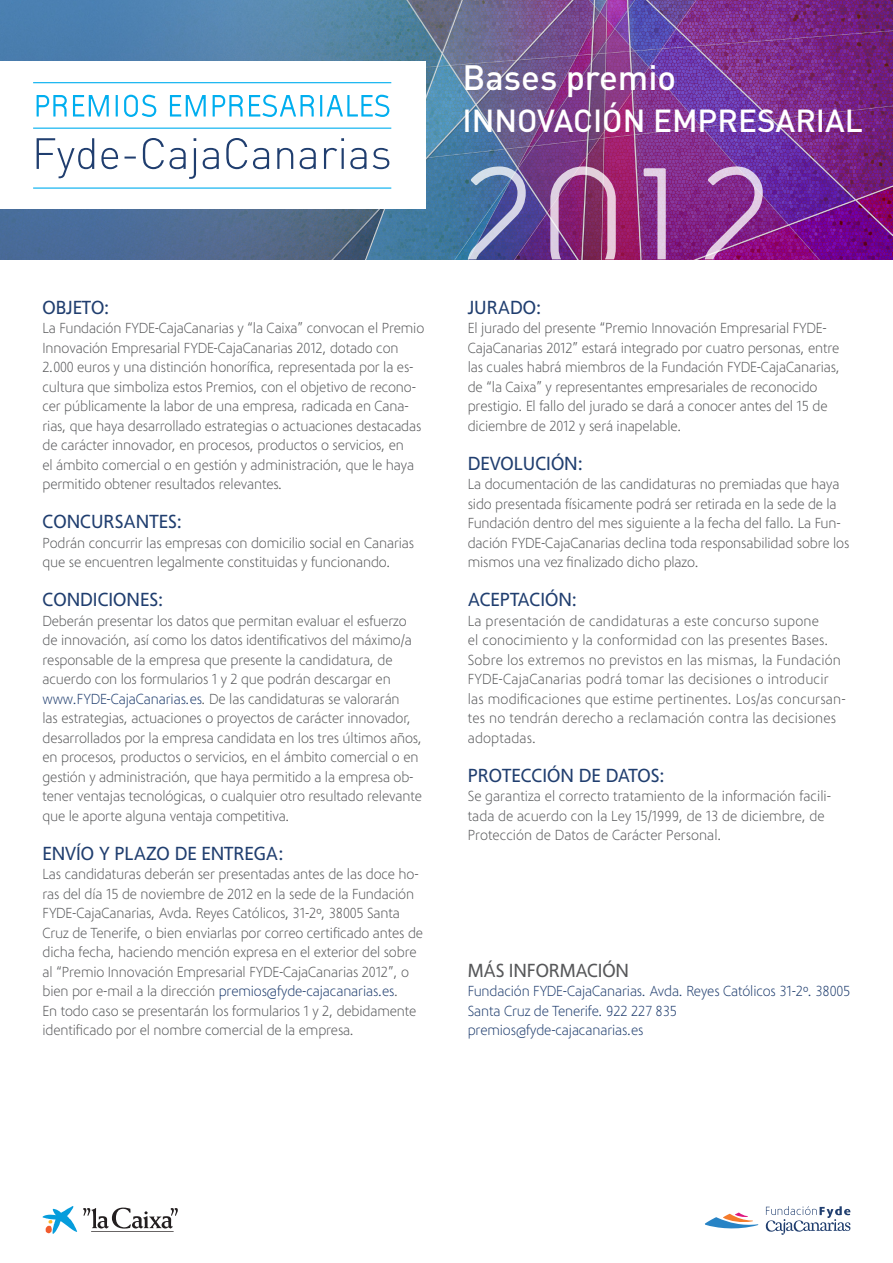
<style>
.page{position:relative;width:893px;height:1263px;background:#fff}
.page>*{position:absolute;margin:0;border:0;box-sizing:border-box;transform-origin:0 0}
.t1{font:500 34.8px "DIN";color:#fff}
.t2{font:500 31.5px "DIN";color:#fff}
.t3{font:19.5px "Phoenica STD";color:#203e6f}
.t4{font:19.5px "Phoenica STD";letter-spacing:-.01em;color:#57585a}
.t5{font:300 15px/19.5px "Phoenica STD";letter-spacing:-.01em;color:#57585a}
.t6{font:300 15px/19.5px "Phoenica STD";letter-spacing:.01em;color:#57585a}
.t7{font:300 15px/19.5px "Phoenica STD";letter-spacing:-.01em;color:#203e6f}
.s1{color:#203e6f}
</style>
<div class="page">
<svg style="left:705px;top:1212px;width:54px;height:17px"></svg>
<svg style="left:766px;top:1206px;width:85px;height:29px"></svg>
<svg style="left:83px;top:1207px;width:95px;height:25px"></svg>
<svg style="left:43px;top:1206px;width:34px;height:28px"></svg>
<img style="left:0;top:0;width:893px;height:259px">
<img style="left:468px;top:166px;width:295px;height:93px">
<div style="left:0;top:61px;width:425px;height:148px;background:#fff"></div>
<hr style="left:33px;top:82px;width:358px;height:1px;background:#00aeef">
<hr style="left:33px;top:128px;width:358px;height:1px;background:#00aeef">
<svg style="left:37px;top:95px;width:352px;height:22px"></svg>
<svg style="left:37px;top:138px;width:352px;height:41px"></svg>
<hr style="left:33px;top:187px;width:358px;height:2px;background:#00aeef">
<p class="t1" style="left:462px;top:56px;width:215px">Bases premio</p>
<p class="t2" style="left:462px;top:101px;width:402px">INNOVACIÓN EMPRESARIAL</p>
<p class="t3" style="left:43px;top:297px;width:68px">OBJETO:</p>
<p class="t5" style="left:43px;top:319px;width:383px">La Fundación FYDE-CajaCanarias y “la Caixa” convocan el Premio Innovación Empresarial FYDE-CajaCanarias 2012, dotado con 2.000 euros y una distinción honorífica, representada por la es&shy;cultura que simboliza estos Premios, con el objetivo de recono&shy;cer públicamente la labor de una empresa, radicada en Cana&shy;rias, que haya desarrollado estrategias o actuaciones destacadas de carácter innovador, en procesos, productos o servicios, en<br>el ámbito comercial o en gestión y administración, que le haya permitido obtener resultados relevantes.</p>
<p class="t3" style="left:43px;top:511px;width:141px">CONCURSANTES:</p>
<p class="t5" style="left:43px;top:533px;width:373px">Podrán concurrir las empresas con domicilio social en Canarias que se encuentren legalmente constituidas y funcionando.</p>
<p class="t3" style="left:43px;top:589px;width:122px">CONDICIONES:</p>
<p class="t5" style="left:43px;top:611px;width:381px">Deberán presentar los datos que permitan evaluar el esfuerzo de innovación, así como los datos identificativos del máximo/a responsable de la empresa que presente la candidatura, de acuerdo con los formularios 1 y 2 que podrán descargar en <span class="s1">www.FYDE-CajaCanarias.es</span>. De las candidaturas se valorarán<br>las estrategias, actuaciones o proyectos de carácter innovador, desarrollados por la empresa candidata en los tres últimos años, en procesos, productos o servicios, en el ámbito comercial o en gestión y administración, que haya permitido a la empresa ob&shy;tener ventajas tecnológicas, o cualquier otro resultado relevante que le aporte alguna ventaja competitiva.</p>
<p class="t3" style="left:43px;top:843px;width:243px">ENVÍO Y PLAZO DE ENTREGA:</p>
<p class="t5" style="left:43px;top:865px;width:382px">Las candidaturas deberán ser presentadas antes de las doce ho&shy;ras del día 15 de noviembre de 2012 en la sede de la Fundación FYDE-CajaCanarias, Avda. Reyes Católicos, 31-2º, 38005 Santa Cruz de Tenerife, o bien enviarlas por correo certificado antes de dicha fecha, haciendo mención expresa en el exterior del sobre al “Premio Innovación Empresarial FYDE-CajaCanarias 2012”, o bien por e-mail a la dirección <span class="s1">premios@fyde-cajacanarias.es</span>.<br>En todo caso se presentarán los formularios 1 y 2, debidamente identificado por el nombre comercial de la empresa.</p>
<p class="t3" style="left:468px;top:297px;width:75px">JURADO:</p>
<p class="t5" style="left:468px;top:319px;width:374px">El jurado del presente “Premio Innovación Empresarial FYDE-CajaCanarias 2012” estará integrado por cuatro personas, entre las cuales habrá miembros de la Fundación FYDE-CajaCanarias, de “la Caixa” y representantes empresariales de reconocido prestigio. El fallo del jurado se dará a conocer antes del 15 de diciembre de 2012 y será inapelable.</p>
<p class="t3" style="left:468px;top:453px;width:117px">DEVOLUCIÓN:</p>
<p class="t5" style="left:468px;top:475px;width:383px">La documentación de las candidaturas no premiadas que haya sido presentada físicamente podrá ser retirada en la sede de la Fundación dentro del mes siguiente a la fecha del fallo. La Fun&shy;dación FYDE-CajaCanarias declina toda responsabilidad sobre los mismos una vez finalizado dicho plazo.</p>
<p class="t3" style="left:468px;top:589px;width:111px">ACEPTACIÓN:</p>
<p class="t6" style="left:468px;top:611px;width:380px">La presentación de candidaturas a este concurso supone<br>el conocimiento y la conformidad con las presentes Bases.<br>Sobre los extremos no previstos en las mismas, la Fundación FYDE-CajaCanarias podrá tomar las decisiones o introducir las modificaciones que estime pertinentes. Los/as concursan&shy;tes no tendrán derecho a reclamación contra las decisiones adoptadas.</p>
<p class="t3" style="left:468px;top:765px;width:199px">PROTECCIÓN DE DATOS:</p>
<p class="t5" style="left:468px;top:787px;width:365px">Se garantiza el correcto tratamiento de la información facili&shy;tada de acuerdo con la Ley 15/1999, de 13 de diciembre, de<br>Protección de Datos de Carácter Personal.</p>
<p class="t4" style="left:468px;top:960px;width:163px">MÁS INFORMACIÓN</p>
<p class="t7" style="left:468px;top:982px;width:384px">Fundación FYDE-CajaCanarias. Avda. Reyes Católicos 31-2º. 38005<br>Santa Cruz de Tenerife. 922 227 835</p>
<p class="t7" style="left:468px;top:1021px;width:177px">premios@fyde-cajacanarias.es</p>
</div>
